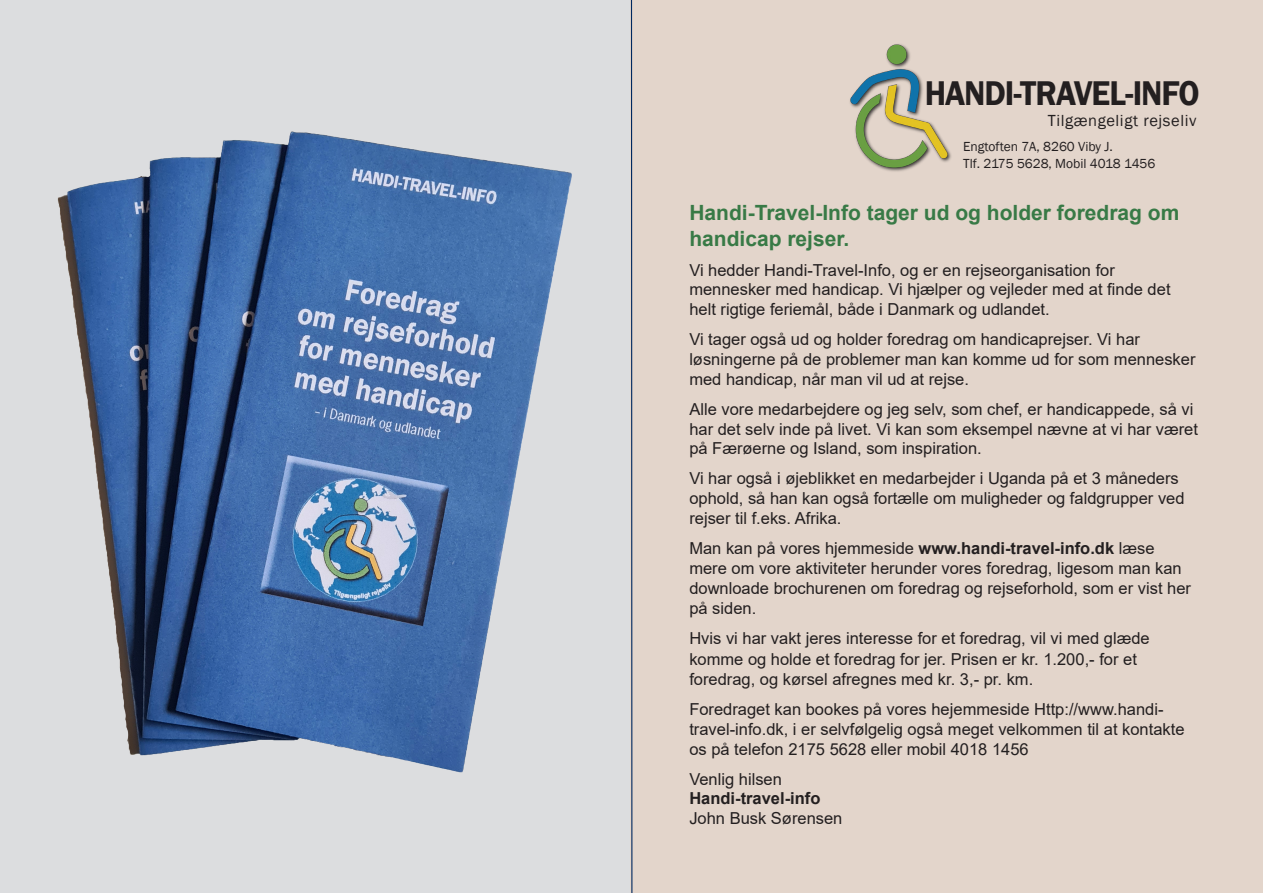
<style>
.page{position:relative;width:1263px;height:893px;background:#fff}
.page>*{position:absolute;margin:0;border:0;box-sizing:border-box;transform-origin:0 0}
.Brødtekst_9_13{font:600 35.25px "Franklin Gothic";letter-spacing:-.03em;color:#231f20;scale:.93 1}
.t1{font:700 21px/25.2px "Arial";color:#387a46}
.t2{font:16.5px/19.8px "Arial";color:#231f20}
.Brødtekst_9_13-2{font:16.5px "Franklin Gothic";letter-spacing:.035em;color:#231f20}
.t3{font:700 16.5px "Arial";color:#231f20}
.Brødtekst_9_13-3{font:13.5px "Franklin Gothic";color:#231f20}
.s1{font-weight:700}
</style>
<div class="page">
<div style="left:629px;top:0;width:634px;height:893px;background:#e3d5cb"></div>
<div style="left:0;top:0;width:629px;height:893px;background:#dcdddf"></div>
<img style="left:57px;top:131px;width:515px;height:642px">
<img style="left:850px;top:44px;width:101px;height:128px">
<hr style="left:631px;top:0;width:1px;height:893px;background:#00285f">
<p class="Brødtekst_9_13" style="left:925px;top:72px;width:297px">HANDI-TRAVEL-INFO</p>
<p class="Brødtekst_9_13-2" style="left:1048px;top:110px;width:150px">Tilgængeligt rejseliv</p>
<p class="Brødtekst_9_13-3" style="left:963px;top:138px;width:151px">Engtoften 7A, 8260 Viby J.</p>
<p class="Brødtekst_9_13-3" style="left:963px;top:155px;width:194px">Tlf. 2175 5628, Mobil 4018 1456</p>
<p class="t1" style="left:689px;top:201px;width:492px">Handi-Travel-Info tager ud og holder foredrag om handicap rejser.</p>
<p class="t2" style="left:689px;top:260px;width:427px">Vi hedder Handi-Travel-Info, og er en rejseorganisation for</p>
<p class="t2" style="left:689px;top:280px;width:483px">mennesker med handicap. Vi hjælper og vejleder med at finde det helt rigtige feriemål, både i Danmark og udlandet.</p>
<p class="t2" style="left:689px;top:329px;width:452px">Vi tager også ud og holder foredrag om handicaprejser. Vi har</p>
<p class="t2" style="left:689px;top:349px;width:508px">løsningerne på de problemer man kan komme ud for som mennesker med handicap, når man vil ud at rejse.</p>
<p class="t2" style="left:689px;top:399px;width:510px">Alle vore medarbejdere og jeg selv, som chef, er handicappede, så vi har det selv inde på livet. Vi kan som eksempel nævne at vi har været på Færøerne og Island, som inspiration.</p>
<p class="t2" style="left:689px;top:469px;width:497px">Vi har også i øjeblikket en medarbejder i Uganda på et 3 måneders ophold, så han kan også fortælle om muligheder og faldgrupper ved rejser til f.eks. Afrika.</p>
<p class="t2" style="left:689px;top:538px;width:467px">Man kan på vores hjemmeside <span class="s1">www.handi-travel-info.dk</span> læse</p>
<p class="t2" style="left:689px;top:558px;width:494px">mere om vore aktiviteter herunder vores foredrag, ligesom man kan</p>
<p class="t2" style="left:689px;top:578px;width:503px">downloade brochurenen om foredrag og rejseforhold, som er vist her på siden.</p>
<p class="t2" style="left:689px;top:628px;width:462px">Hvis vi har vakt jeres interesse for et foredrag, vil vi med glæde</p>
<p class="t2" style="left:689px;top:649px;width:449px">komme og holde et foredrag for jer. Prisen er kr. 1.200,- for et</p>
<p class="t2" style="left:689px;top:669px;width:345px">foredrag, og kørsel afregnes med kr. 3,- pr. km.</p>
<p class="t2" style="left:689px;top:699px;width:476px">Foredraget kan bookes på vores hejemmeside Http://www.handi-</p>
<p class="t2" style="left:689px;top:719px;width:497px">travel-info.dk, i er selvfølgelig også meget velkommen til at kontakte os på telefon 2175 5628 eller mobil 4018 1456</p>
<p class="t2" style="left:689px;top:769px;width:94px">Venlig hilsen</p>
<p class="t3" style="left:689px;top:787px;width:133px">Handi-travel-info</p>
<p class="t2" style="left:689px;top:808px;width:155px">John Busk Sørensen</p>
</div>
